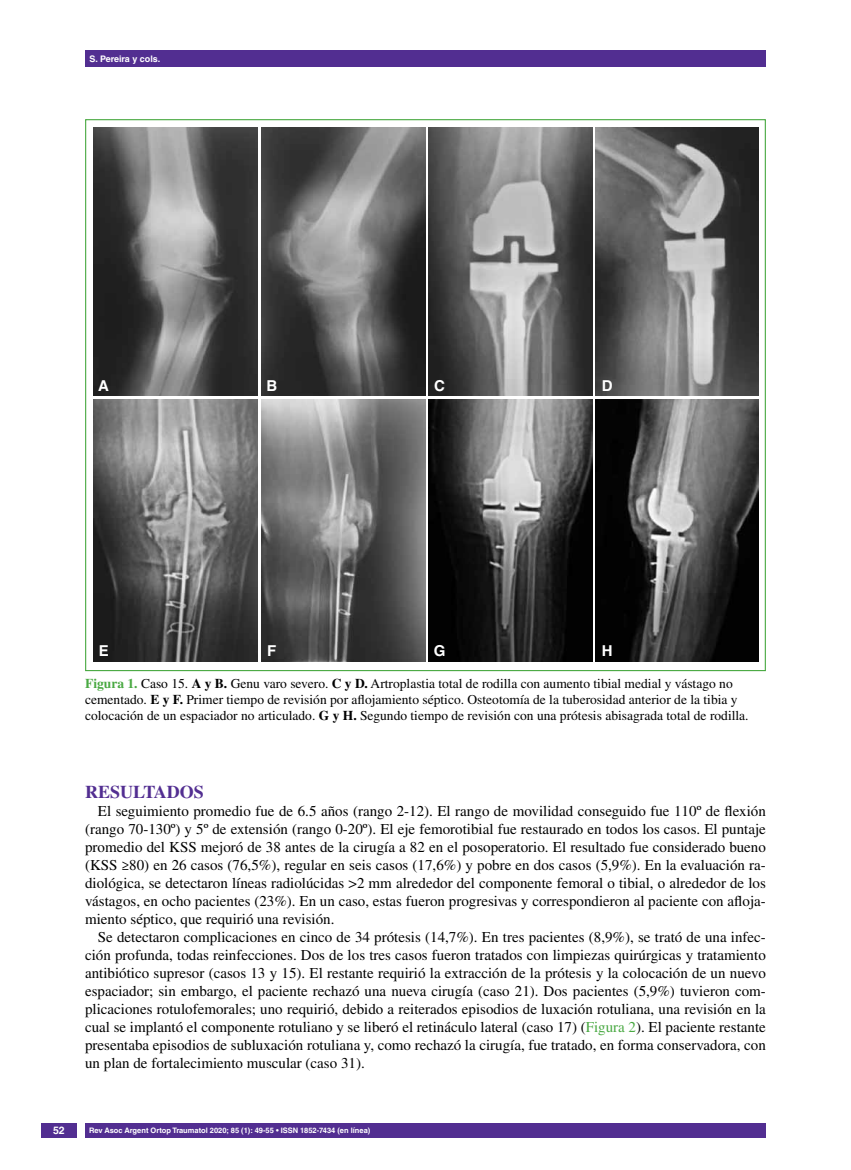
<style>
.page{position:relative;width:851px;height:1170px;background:#fff}
.page>*{position:absolute;margin:0;border:0;box-sizing:border-box;transform-origin:0 0}
.t1{font:700 18px "Times LT Std";color:#522e91}
.t2{font:15px/18px "Times LT Std";color:#000;text-align:justify}
.t3{font:700 15px "Helvetica LT Std";color:#fff}
.t4{font:13.5px/16.2px "Times LT Std";color:#000}
.t5{font:700 10.5px "Helvetica LT Std";color:#fff}
.t6{font:700 9px "Helvetica LT Std";color:#fff}
.t7{font:700 7.5px "Helvetica LT Std";color:#fff}
.s1{font-weight:700;color:#49a942}
.s2{font-weight:700}
.s3{color:#49a942}
</style>
<div class="page">
<div style="left:41px;top:1123px;width:36px;height:14px;background:#522e91"></div>
<div style="left:85px;top:50px;width:680px;height:17px;background:#522e91"></div>
<div style="left:85px;top:1123px;width:680px;height:14px;background:#522e91"></div>
<svg style="left:85px;top:119px;width:680px;height:552px"></svg>
<img style="left:94px;top:128px;width:163px;height:267px">
<img style="left:262px;top:128px;width:163px;height:267px">
<img style="left:428px;top:128px;width:164px;height:267px">
<img style="left:595px;top:128px;width:163px;height:267px">
<img style="left:94px;top:399px;width:163px;height:262px">
<img style="left:262px;top:399px;width:163px;height:262px">
<img style="left:428px;top:399px;width:164px;height:262px">
<img style="left:595px;top:399px;width:163px;height:262px">
<p class="t6" style="left:89px;top:53px;width:73px">S. Pereira y cols.</p>
<p class="t3" style="left:98px;top:376px;width:12px">A</p>
<p class="t3" style="left:266px;top:376px;width:10px">B</p>
<p class="t3" style="left:434px;top:376px;width:12px">C</p>
<p class="t3" style="left:601px;top:376px;width:12px">D</p>
<p class="t3" style="left:433px;top:642px;width:13px">G</p>
<p class="t3" style="left:601px;top:642px;width:12px">H</p>
<p class="t4" style="left:85px;top:675px;width:665px"><span class="s1">FIGURA 1.</span> Caso 15. <span class="s2">A Y B.</span> Genu varo severo. <span class="s2">C Y D.</span> Artroplastia total de rodilla con aumento tibial medial y vástago no cementado. <span class="s2">E Y F.</span> Primer tiempo de revisión por aflojamiento séptico. Osteotomía de la tuberosidad anterior de la tibia y colocación de un espaciador no articulado. <span class="s2">G Y H.</span> Segundo tiempo de revisión con una prótesis abisagrada total de rodilla.</p>
<p class="t3" style="left:99px;top:642px;width:10px">E</p>
<p class="t3" style="left:267px;top:642px;width:11px">F</p>
<p class="t1" style="left:85px;top:781px;width:120px">RESULTADOS</p>
<p class="t2" style="left:85px;top:801px;width:682px;text-indent:13px">El seguimiento promedio fue de 6.5 años (rango 2-12). El rango de movilidad conseguido fue 110º de flexión (rango 70-130º) y 5º de extensión (rango 0-20º). El eje femorotibial fue restaurado en todos los casos. El puntaje promedio del KSS mejoró de 38 antes de la cirugía a 82 en el posoperatorio. El resultado fue considerado bueno (KSS ≥80) en 26 casos (76,5%), regular en seis casos (17,6%) y pobre en dos casos (5,9%). En la evaluación ra&shy;diológica, se detectaron líneas radiolúcidas &gt;2 mm alrededor del componente femoral o tibial, o alrededor de los vástagos, en ocho pacientes (23%). En un caso, estas fueron progresivas y correspondieron al paciente con afloja&shy;miento séptico, que requirió una revisión.</p>
<p class="t2" style="left:85px;top:927px;width:682px;text-indent:13px">Se detectaron complicaciones en cinco de 34 prótesis (14,7%). En tres pacientes (8,9%), se trató de una infec&shy;ción profunda, todas reinfecciones. Dos de los tres casos fueron tratados con limpiezas quirúrgicas y tratamiento antibiótico supresor (casos 13 y 15). El restante requirió la extracción de la prótesis y la colocación de un nuevo espaciador; sin embargo, el paciente rechazó una nueva cirugía (caso 21). Dos pacientes (5,9%) tuvieron com&shy;plicaciones rotulofemorales; uno requirió, debido a reiterados episodios de luxación rotuliana, una revisión en la cual se implantó el componente rotuliano y se liberó el retináculo lateral (caso 17) (<span class="s3">Figura 2</span>). El paciente restante presentaba episodios de subluxación rotuliana y, como rechazó la cirugía, fue tratado, en forma conservadora, con un plan de fortalecimiento muscular (caso 31).</p>
<p class="t5" style="left:53px;top:1124px;width:13px">52</p>
<p class="t7" style="left:89px;top:1125px;width:282px">Rev Asoc Argent Ortop Traumatol 2020; 85 (1): 49-55 • ISSN 1852-7434 (en línea)</p>
</div>
